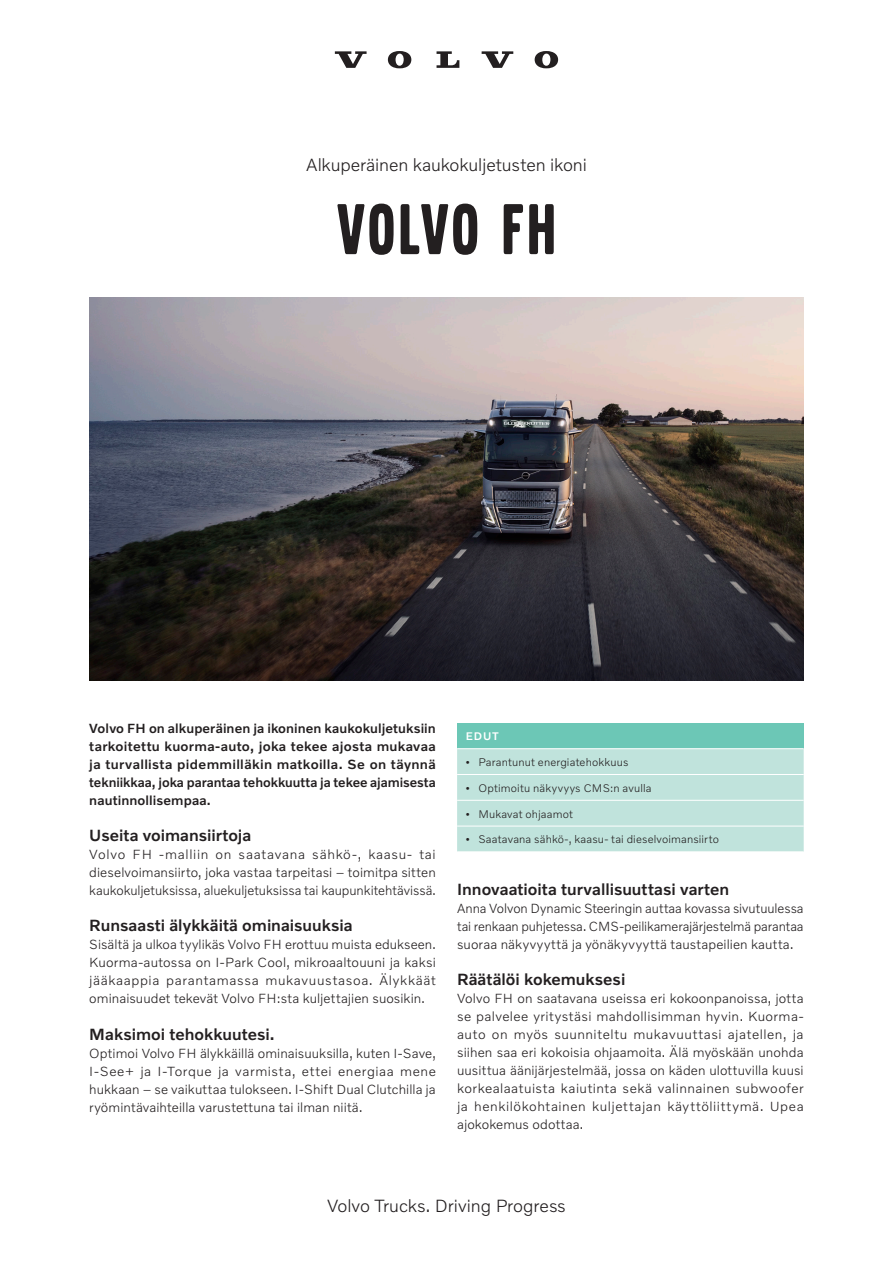
<style>
.page{position:relative;width:893px;height:1263px;background:#fff}
.page>*{position:absolute;margin:0;border:0;box-sizing:border-box;transform-origin:0 0}
.Broad_header{font:75px "Volvo Broad Pro";letter-spacing:.045em;color:#231f20}
.Sub_header{font:300 18px "Volvo Novum";letter-spacing:-.005em;color:#231f20}
.Preamble{font:500 16.5px "Volvo Novum";color:#231f20}
.Small_header{font:500 16.5px "Volvo Novum";color:#231f20}
.Bread{font:500 16.5px "Volvo Novum";color:#231f20}
.Preamble-2{font:300 13.5px/18px "Volvo Novum";color:#231f20;text-align:justify}
.Bread-2{font:300 13.5px/18px "Volvo Novum";letter-spacing:.02em;color:#231f20;text-align:justify}
.Preamble-3{font:500 13.5px/18px "Volvo Novum";color:#231f20;text-align:justify}
.t1{font:300 11.25px "Volvo Novum";letter-spacing:.015em;color:#231f20}
.Header_03{font:500 11.25px "Volvo Novum";color:#fff}
</style>
<div class="page">
<img style="left:89px;top:298px;width:715px;height:382px">
<div style="left:457px;top:723px;width:347px;height:26px;background:#6cc7b6"></div>
<div style="left:457px;top:749px;width:347px;height:102px;background:#c0e3dc"></div>
<hr style="left:457px;top:748px;width:347px;height:1px;background:#fff">
<hr style="left:457px;top:774px;width:347px;height:1px;background:#fff">
<hr style="left:457px;top:800px;width:347px;height:1px;background:#fff">
<hr style="left:457px;top:826px;width:347px;height:1px;background:#fff">
<svg style="left:335px;top:51px;width:32px;height:17px"></svg>
<svg style="left:437px;top:51px;width:22px;height:17px"></svg>
<svg style="left:388px;top:51px;width:23px;height:17px"></svg>
<svg style="left:482px;top:51px;width:31px;height:17px"></svg>
<svg style="left:535px;top:51px;width:23px;height:17px"></svg>
<p class="Sub_header" style="left:306px;top:154px;width:282px">Alkuperäinen kaukokuljetusten ikoni</p>
<p class="Broad_header" style="left:337px;top:194px;width:220px">VOLVO FH</p>
<p class="Preamble-3" style="left:89px;top:719px;width:348px">Volvo FH on alkuperäinen ja ikoninen kaukokuljetuksiin tarkoitettu kuorma-auto, joka tekee ajosta mukavaa ja turvallista pidemmilläkin matkoilla. Se on täynnä tekniikkaa, joka parantaa tehokkuutta ja tekee ajamisesta nautinnollisempaa.</p>
<p class="Preamble" style="left:89px;top:825px;width:164px">Useita voimansiirtoja</p>
<p class="Preamble-2" style="left:89px;top:845px;width:348px">Volvo FH -malliin on saatavana sähkö-, kaasu- tai dieselvoimansiirto, joka vastaa tarpeitasi – toimitpa sitten kaukokuljetuksissa, aluekuljetuksissa tai kaupunkitehtävissä.</p>
<p class="Preamble" style="left:89px;top:915px;width:265px">Runsaasti älykkäitä ominaisuuksia</p>
<p class="Preamble-2" style="left:89px;top:935px;width:348px">Sisältä ja ulkoa tyylikäs Volvo FH erottuu muista edukseen.<br>Kuorma-autossa on I-Park Cool, mikroaaltouuni ja kaksi jääkaappia parantamassa mukavuustasoa. Älykkäät ominaisuudet tekevät Volvo FH:sta kuljettajien suosikin.</p>
<p class="Preamble" style="left:89px;top:1023px;width:187px">Maksimoi tehokkuutesi.</p>
<p class="Preamble-2" style="left:89px;top:1043px;width:348px">Optimoi Volvo FH älykkäillä ominaisuuksilla, kuten I-Save, I-See+ ja I-Torque ja varmista, ettei energiaa mene hukkaan – se vaikuttaa tulokseen. I-Shift Dual Clutchilla ja ryömintävaihteilla varustettuna tai ilman niitä.</p>
<p class="Header_03" style="left:466px;top:729px;width:34px">EDUT</p>
<p class="t1" style="left:466px;top:755px;width:164px">• Parantunut energiatehokkuus</p>
<p class="t1" style="left:466px;top:781px;width:187px">• Optimoitu näkyvyys CMS:n avulla</p>
<p class="t1" style="left:466px;top:806px;width:109px">• Mukavat ohjaamot</p>
<p class="t1" style="left:466px;top:832px;width:255px">• Saatavana sähkö-, kaasu- tai dieselvoimansiirto</p>
<p class="Small_header" style="left:457px;top:879px;width:274px">Innovaatioita turvallisuuttasi varten</p>
<p class="Bread-2" style="left:457px;top:899px;width:348px">Anna Volvon Dynamic Steeringin auttaa kovassa sivutuulessa tai renkaan puhjetessa. CMS-peilikamerajärjestelmä parantaa suoraa näkyvyyttä ja yönäkyvyyttä taustapeilien kautta.</p>
<p class="Bread" style="left:457px;top:969px;width:170px">Räätälöi kokemuksesi</p>
<p class="Bread-2" style="left:457px;top:989px;width:348px">Volvo FH on saatavana useissa eri kokoonpanoissa, jotta se palvelee yritystäsi mahdollisimman hyvin. Kuorma&shy;auto on myös suunniteltu mukavuuttasi ajatellen, ja siihen saa eri kokoisia ohjaamoita. Älä myöskään unohda uusittua äänijärjestelmää, jossa on käden ulottuvilla kuusi korkealaatuista kaiutinta sekä valinnainen subwoofer ja henkilökohtainen kuljettajan käyttöliittymä. Upea ajokokemus odottaa.</p>
<h2 class="Sub_header" style="left:327px;top:1194px;width:240px">Volvo Trucks. Driving Progress</h2>
</div>
